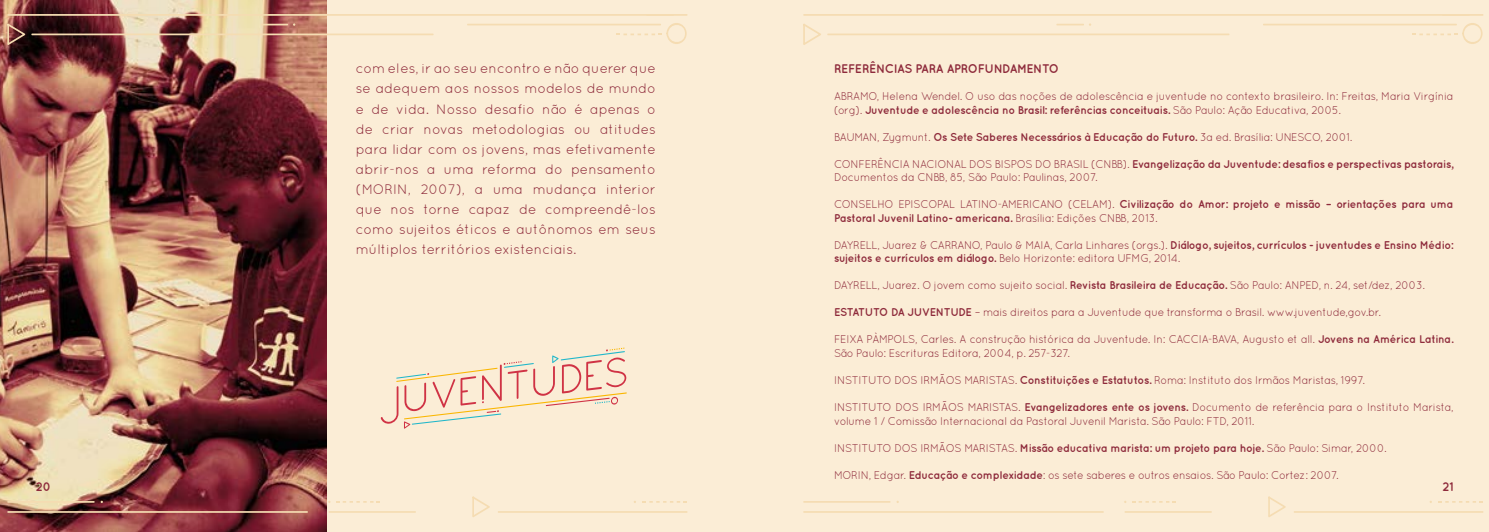
<style>
.page{position:relative;width:1489px;height:532px;background:#fff}
.page>*{position:absolute;margin:0;border:0;box-sizing:border-box;transform-origin:0 0}
.t1{font:13.75px/20px "Quicksand";color:#8e2a3b;text-align:justify}
.t2{font:700 12.5px "Quicksand";letter-spacing:-.025em;color:#8e2a3b;scale:.96 1}
.t3{font:11.25px/13.5px "Quicksand";letter-spacing:-.025em;color:#8e2a3b;scale:.96 1}
.t4{font:700 11.25px/13.5px "Quicksand";letter-spacing:-.025em;color:#8e2a3b;scale:.96 1}
.s1{font-weight:700}
.s2{font-weight:400}
</style>
<div class="page">
<div style="left:309px;top:0;width:435px;height:531px;background:#fbedd6"></div>
<img style="left:0;top:0;width:326px;height:531px">
<svg style="left:7px;top:511px;width:301px;height:1px"></svg>
<svg style="left:329px;top:511px;width:87px;height:1px"></svg>
<svg style="left:7px;top:501px;width:88px;height:1px"></svg>
<svg style="left:336px;top:501px;width:44px;height:1px"></svg>
<svg style="left:643px;top:501px;width:43px;height:1px"></svg>
<svg style="left:498px;top:511px;width:189px;height:1px"></svg>
<svg style="left:472px;top:496px;width:18px;height:21px"></svg>
<svg style="left:7px;top:14px;width:680px;height:2px"></svg>
<svg style="left:31px;top:34px;width:403px;height:1px"></svg>
<svg style="left:467px;top:23px;width:219px;height:21px"></svg>
<svg style="left:7px;top:23px;width:18px;height:22px"></svg>
<svg style="left:260px;top:23px;width:35px;height:3px"></svg>
<svg style="left:380px;top:347px;width:247px;height:81px"></svg>
<div style="left:744px;top:0;width:744px;height:531px;background:#fbedd6"></div>
<svg style="left:803px;top:511px;width:300px;height:1px"></svg>
<svg style="left:1124px;top:511px;width:87px;height:1px"></svg>
<svg style="left:803px;top:501px;width:87px;height:1px"></svg>
<svg style="left:1132px;top:501px;width:43px;height:1px"></svg>
<svg style="left:1438px;top:501px;width:44px;height:1px"></svg>
<svg style="left:1294px;top:511px;width:189px;height:1px"></svg>
<svg style="left:1268px;top:496px;width:17px;height:21px"></svg>
<svg style="left:803px;top:14px;width:680px;height:2px"></svg>
<svg style="left:827px;top:34px;width:402px;height:1px"></svg>
<svg style="left:1263px;top:23px;width:219px;height:21px"></svg>
<svg style="left:803px;top:24px;width:18px;height:21px"></svg>
<svg style="left:1056px;top:23px;width:35px;height:3px"></svg>
<p class="t1" style="left:356px;top:58px;width:301px">com eles, ir ao seu encontro e não querer que se adequem aos nossos modelos de mundo e de vida. Nosso desafio não é apenas o de criar novas metodologias ou atitudes para lidar com os jovens, mas efetivamente abrir-nos a uma reforma do pensamento (MORIN, 2007), a uma mudança interior que nos torne capaz de compreendê-los como sujeitos éticos e autônomos em seus múltiplos territórios existenciais.</p>
<p class="t2" style="left:834px;top:61px;width:236px">REFERÊNCIAS PARA APROFUNDAMENTO</p>
<p class="t3" style="left:834px;top:89px;width:647px">ABRAMO, Helena Wendel. O uso das noções de adolescência e juventude no contexto brasileiro. In: Freitas, Maria Virgínia (org). <span class="s1">Juventude e adolescência no Brasil: referências conceituais.</span> São Paulo: Ação Educativa, 2005.</p>
<p class="t4" style="left:834px;top:130px;width:541px"><span class="s2">BAUMAN, Zygmunt.</span> Os Sete Saberes Necessários à Educação do Futuro. <span class="s2">3a ed. Brasília: UNESCO, 2001.</span></p>
<p class="t3" style="left:834px;top:157px;width:647px">CONFERÊNCIA NACIONAL DOS BISPOS DO BRASIL (CNBB). <span class="s1">Evangelização da Juventude: desafios e perspectivas pastorais,<br></span>Documentos da CNBB, 85, São Paulo: Paulinas, 2007.</p>
<p class="t4" style="left:834px;top:197px;width:646px"><span class="s2">CONSELHO EPISCOPAL LATINO-AMERICANO (CELAM).</span> Civilização do Amor: projeto e missão – orientações para uma<br>Pastoral Juvenil Latino- americana. <span class="s2">Brasília: Edições CNBB, 2013.</span></p>
<p class="t3" style="left:834px;top:238px;width:646px">DAYRELL, Juarez &amp; CARRANO, Paulo &amp; MAIA, Carla Linhares (orgs.). <span class="s1">Diálogo, sujeitos, currículos - juventudes e Ensino Médio: sujeitos e currículos em diálogo.</span> Belo Horizonte: editora UFMG, 2014.</p>
<p class="t3" style="left:834px;top:278px;width:617px">DAYRELL, Juarez. O jovem como sujeito social. <span class="s1">Revista Brasileira de Educação.</span> São Paulo: ANPED, n. 24, set/dez, 2003.</p>
<p class="t3" style="left:834px;top:305px;width:571px"><span class="s1">ESTATUTO DA JUVENTUDE</span> – mais direitos para a Juventude que transforma o Brasil. www.juventude,gov.br.</p>
<p class="t3" style="left:834px;top:332px;width:646px">FEIXA PÀMPOLS, Carles. A construção histórica da Juventude. In: CACCIA-BAVA, Augusto et all. <span class="s1">Jovens na América Latina.<br></span>São Paulo: Escrituras Editora, 2004, p. 257-327.</p>
<p class="t3" style="left:834px;top:373px;width:554px">INSTITUTO DOS IRMÃOS MARISTAS. <span class="s1">Constituições e Estatutos.</span> Roma: Instituto dos Irmãos Maristas, 1997.</p>
<p class="t3" style="left:834px;top:400px;width:647px">INSTITUTO DOS IRMÃOS MARISTAS. <span class="s1">Evangelizadores ente os jovens.</span> Documento de referência para o Instituto Marista, volume 1 / Comissão Internacional da Pastoral Juvenil Marista. São Paulo: FTD, 2011.</p>
<p class="t3" style="left:834px;top:440px;width:577px">INSTITUTO DOS IRMÃOS MARISTAS. <span class="s1">Missão educativa marista: um projeto para hoje.</span> São Paulo: Simar, 2000.</p>
<p class="t3" style="left:834px;top:467px;width:527px">MORIN, Edgar. <span class="s1">Educação e complexidade</span>: os sete saberes e outros ensaios. São Paulo: Cortez: 2007.</p>
<p class="t2" style="left:36px;top:479px;width:18px">20</p>
<p class="t2" style="left:1442px;top:479px;width:13px">21</p>
</div>
